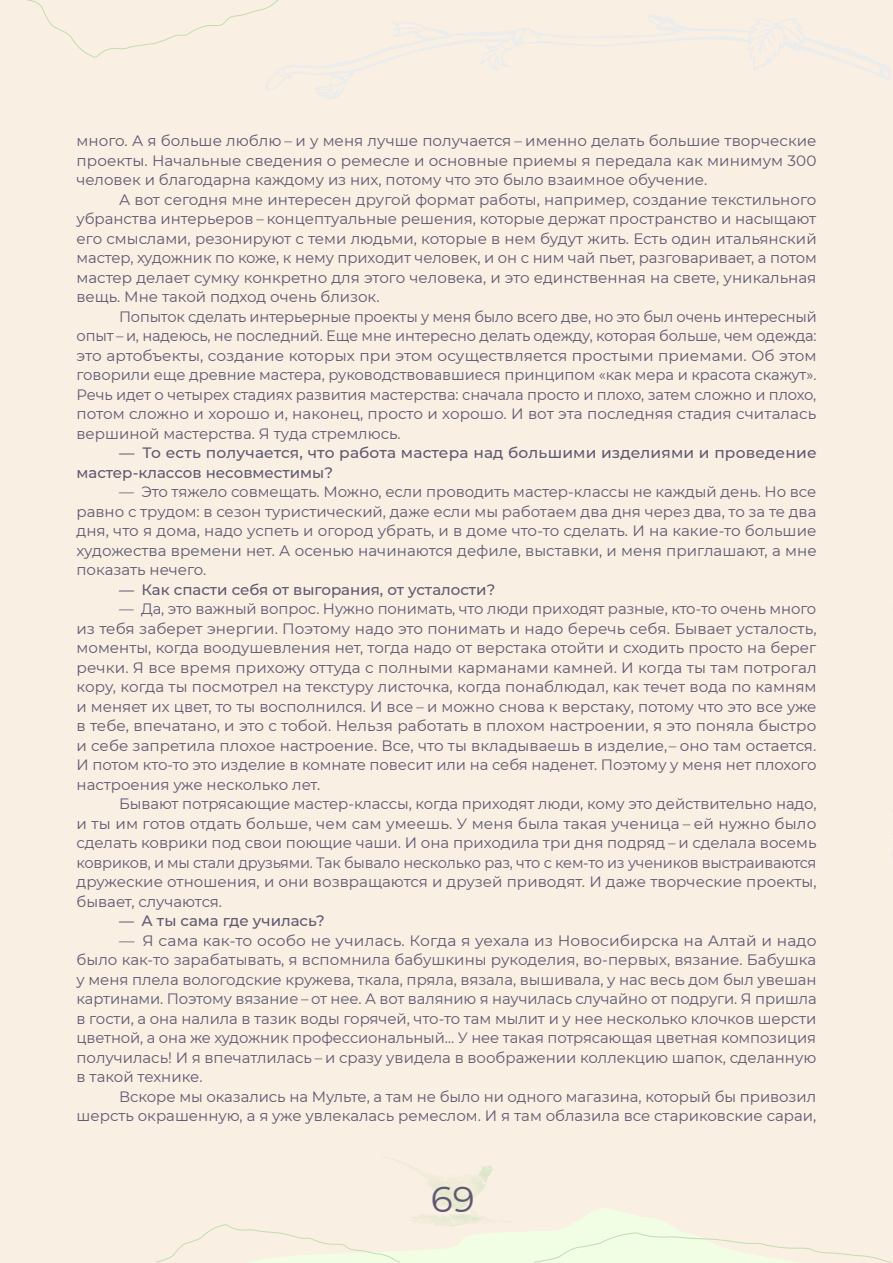
<style>
.page{position:relative;width:893px;height:1263px;background:#faefe3}
.page>*{position:absolute;margin:0;border:0;box-sizing:border-box;transform-origin:0 0}
.t1{font:36px "Montserrat";color:#5e5971}
.t2{font:15px/19.5px "Montserrat";color:#5e5971;text-align:justify}
.t3{font:500 15px/19.5px "Montserrat";color:#5e5971}
</style>
<div class="page">
<svg style="left:266px;top:15px;width:625px;height:84px"></svg>
<svg style="left:156px;top:1157px;width:736px;height:106px"></svg>
<svg style="left:27px;top:0;width:258px;height:59px"></svg>
<p class="t2" style="left:77px;top:131px;width:741px">много. А я больше люблю – и у меня лучше получается – именно делать большие творческие проекты. Начальные сведения о ремесле и основные приемы я передала как минимум 300 человек и благодарна каждому из них, потому что это было взаимное обучение.</p>
<p class="t2" style="left:77px;top:189px;width:742px;text-indent:43px">А вот сегодня мне интересен другой формат работы, например, создание текстильного убранства интерьеров – концептуальные решения, которые держат пространство и насыщают его смыслами, резонируют с теми людьми, которые в нем будут жить. Есть один итальянский мастер, художник по коже, к нему приходит человек, и он с ним чай пьет, разговаривает, а потом мастер делает сумку конкретно для этого человека, и это единственная на свете, уникальная вещь. Мне такой подход очень близок.</p>
<p class="t2" style="left:77px;top:306px;width:742px;text-indent:43px">Попыток сделать интерьерные проекты у меня было всего две, но это был очень интересный опыт – и, надеюсь, не последний. Еще мне интересно делать одежду, которая больше, чем одежда: это артобъекты, создание которых при этом осуществляется простыми приемами. Об этом говорили еще древние мастера, руководствовавшиеся принципом «как мера и красота скажут».<br>Речь идет о четырех стадиях развития мастерства: сначала просто и плохо, затем сложно и плохо, потом сложно и хорошо и, наконец, просто и хорошо. И вот эта последняя стадия считалась вершиной мастерства. Я туда стремлюсь.</p>
<p class="t3" style="left:77px;top:443px;width:742px;text-indent:43px">— То есть получается, что работа мастера над большими изделиями и проведение мастер-классов несовместимы?</p>
<p class="t2" style="left:77px;top:482px;width:742px;text-indent:43px">— Это тяжело совмещать. Можно, если проводить мастер-классы не каждый день. Но все равно с трудом: в сезон туристический, даже если мы работаем два дня через два, то за те два дня, что я дома, надо успеть и огород убрать, и в доме что-то сделать. И на какие-то большие художества времени нет. А осенью начинаются дефиле, выставки, и меня приглашают, а мне показать нечего.</p>
<p class="t3" style="left:119px;top:579px;width:378px">— Как спасти себя от выгорания, от усталости?</p>
<p class="t2" style="left:77px;top:599px;width:742px;text-indent:43px">— Да, это важный вопрос. Нужно понимать, что люди приходят разные, кто-то очень много из тебя заберет энергии. Поэтому надо это понимать и надо беречь себя. Бывает усталость, моменты, когда воодушевления нет, тогда надо от верстака отойти и сходить просто на берег речки. Я все время прихожу оттуда с полными карманами камней. И когда ты там потрогал кору, когда ты посмотрел на текстуру листочка, когда понаблюдал, как течет вода по камням и меняет их цвет, то ты восполнился. И все – и можно снова к верстаку, потому что это все уже в тебе, впечатано, и это с тобой. Нельзя работать в плохом настроении, я это поняла быстро и себе запретила плохое настроение. Все, что ты вкладываешь в изделие,– оно там остается.<br>И потом кто-то это изделие в комнате повесит или на себя наденет. Поэтому у меня нет плохого настроения уже несколько лет.</p>
<p class="t2" style="left:77px;top:794px;width:742px;text-indent:43px">Бывают потрясающие мастер-классы, когда приходят люди, кому это действительно надо, и ты им готов отдать больше, чем сам умеешь. У меня была такая ученица – ей нужно было сделать коврики под свои поющие чаши. И она приходила три дня подряд – и сделала восемь ковриков, и мы стали друзьями. Так бывало несколько раз, что с кем-то из учеников выстраиваются дружеские отношения, и они возвращаются и друзей приводят. И даже творческие проекты, бывает, случаются.</p>
<p class="t3" style="left:119px;top:911px;width:207px">— А ты сама где училась?</p>
<p class="t2" style="left:77px;top:930px;width:742px;text-indent:43px">— Я сама как-то особо не училась. Когда я уехала из Новосибирска на Алтай и надо было как-то зарабатывать, я вспомнила бабушкины рукоделия, во‑первых, вязание. Бабушка у меня плела вологодские кружева, ткала, пряла, вязала, вышивала, у нас весь дом был увешан картинами. Поэтому вязание – от нее. А вот валянию я научилась случайно от подруги. Я пришла в гости, а она налила в тазик воды горячей, что-то там мылит и у нее несколько клочков шерсти цветной, а она же художник профессиональный… У нее такая потрясающая цветная композиция получилась! И я впечатлилась – и сразу увидела в воображении коллекцию шапок, сделанную в такой технике.</p>
<p class="t2" style="left:77px;top:1086px;width:741px;text-align:right">Вскоре мы оказались на Мульте, а там не было ни одного магазина, который бы привозил шерсть окрашенную, а я уже увлекалась ремеслом. И я там облазила все стариковские сараи,</p>
<h1 class="t1" style="left:431px;top:1174px;width:45px">69</h1>
</div>
